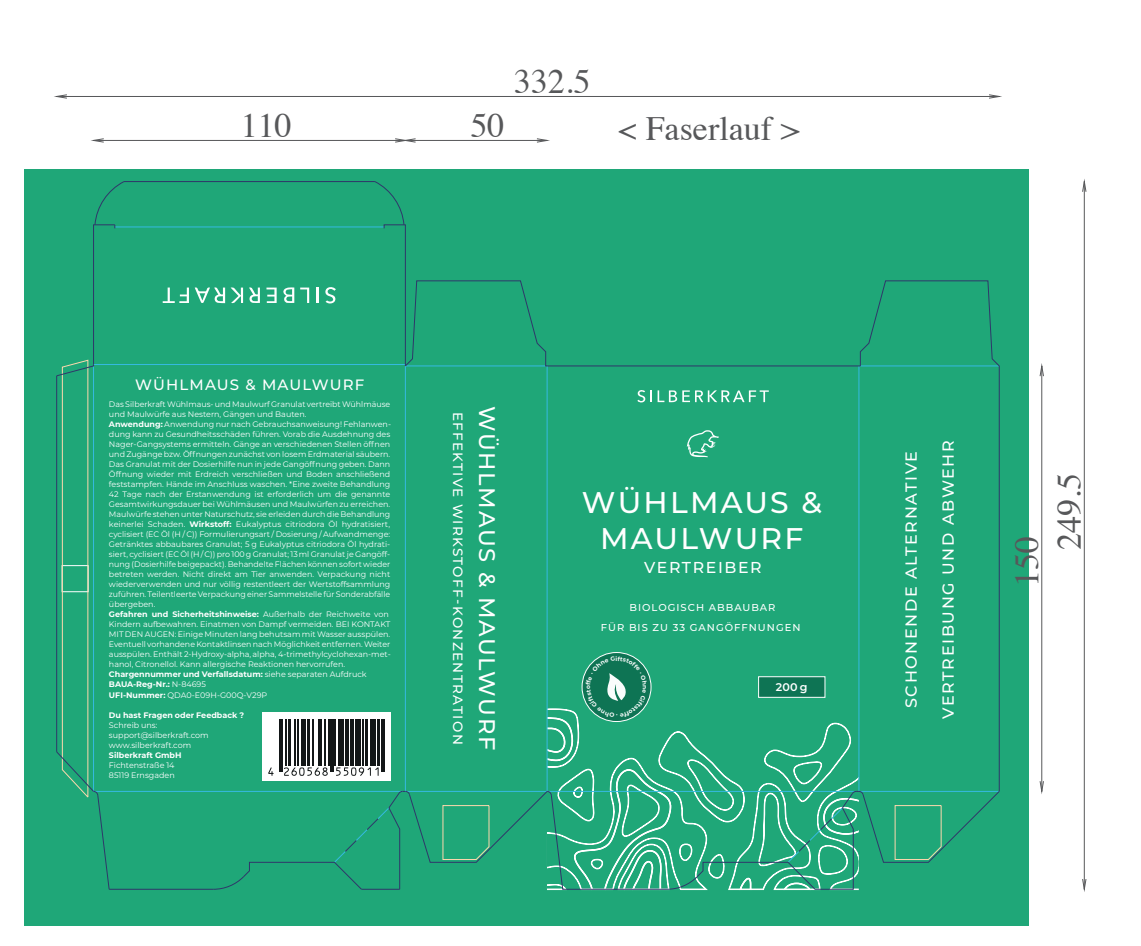
<style>
.page{position:relative;width:1141px;height:946px;background:#fff}
.page>*{position:absolute;margin:0;border:0;box-sizing:border-box;transform-origin:0 0}
.t1{font:34px "Times";color:#57585a}
.t2{font:500 29.9px/35.8px "Montserrat";letter-spacing:.075em;color:#fff;text-align:center}
.t3{font:500 22.6px "Montserrat";letter-spacing:.075em;color:#fff}
.t4{font:500 16px "Montserrat";letter-spacing:.1em;color:#fff}
.t5{font:500 15.8px "Montserrat";letter-spacing:.1em;color:#fff}
.t6{font:500 15px "Montserrat";letter-spacing:.075em;color:#fff}
.t7{font:500 13.5px "Montserrat";letter-spacing:.1em;color:#fff}
.t8{font:600 11.1px "Montserrat";color:#fff}
.t9{font:500 10px "Montserrat";letter-spacing:.1em;color:#fff}
.t10{font:8px/10px "Montserrat";color:#fff}
.t11{font:700 8px "Montserrat";color:#fff}
.t12{font:700 6px "Montserrat";color:#f9fcfc}
.s1{font-weight:700}
</style>
<div class="page">
<div style="left:25px;top:169px;width:1004px;height:757px;background:#1fa778"></div>
<svg style="left:658px;top:390px;width:111px;height:12px"></svg>
<svg style="left:637px;top:390px;width:15px;height:12px"></svg>
<svg style="left:249px;top:287px;width:11px;height:16px"></svg>
<svg style="left:231px;top:287px;width:12px;height:16px"></svg>
<svg style="left:266px;top:287px;width:28px;height:16px"></svg>
<svg style="left:195px;top:287px;width:30px;height:16px"></svg>
<svg style="left:325px;top:287px;width:11px;height:17px"></svg>
<svg style="left:163px;top:287px;width:26px;height:16px"></svg>
<svg style="left:300px;top:287px;width:9px;height:16px"></svg>
<svg style="left:317px;top:287px;width:2px;height:16px"></svg>
<svg style="left:687px;top:430px;width:32px;height:27px"></svg>
<hr style="left:94px;top:364px;width:311px;height:1px;background:#35bae2">
<hr style="left:115px;top:227px;width:269px;height:1px;background:#35bae2">
<hr style="left:405px;top:366px;width:1px;height:425px;background:#35bae2">
<hr style="left:547px;top:366px;width:1px;height:425px;background:#35bae2">
<hr style="left:859px;top:366px;width:1px;height:425px;background:#35bae2">
<hr style="left:94px;top:791px;width:309px;height:1px;background:#35bae2">
<hr style="left:124px;top:181px;width:251px;height:1px;background:#2f376a">
<svg style="left:374px;top:181px;width:173px;height:185px"></svg>
<hr style="left:547px;top:365px;width:312px;height:1px;background:#2f376a">
<svg style="left:860px;top:280px;width:140px;height:376px"></svg>
<hr style="left:109px;top:888px;width:104px;height:1px;background:#2f376a">
<svg style="left:56px;top:181px;width:69px;height:708px"></svg>
<svg style="left:1082px;top:878px;width:5px;height:14px"></svg>
<hr style="left:1084px;top:181px;width:1px;height:708px;background:#57585a">
<svg style="left:1082px;top:179px;width:5px;height:13px"></svg>
<svg style="left:54px;top:94px;width:13px;height:5px"></svg>
<hr style="left:57px;top:96px;width:942px;height:1px;background:#57585a">
<svg style="left:989px;top:94px;width:13px;height:5px"></svg>
<svg style="left:91px;top:138px;width:13px;height:5px"></svg>
<hr style="left:94px;top:140px;width:311px;height:1px;background:#57585a">
<svg style="left:395px;top:138px;width:21px;height:5px"></svg>
<hr style="left:405px;top:140px;width:142px;height:1px;background:#57585a">
<svg style="left:536px;top:138px;width:14px;height:5px"></svg>
<svg style="left:1039px;top:780px;width:5px;height:14px"></svg>
<hr style="left:1041px;top:366px;width:1px;height:425px;background:#57585a">
<svg style="left:1039px;top:363px;width:5px;height:13px"></svg>
<svg style="left:213px;top:656px;width:787px;height:235px"></svg>
<h1 class="t1" style="left:241px;top:94px;width:53px">110</h1>
<h1 class="t1" style="left:471px;top:94px;width:36px">50</h1>
<h1 class="t1" style="left:514px;top:50px;width:78px">332.5</h1>
<h1 class="t1" style="left:618px;top:97px;width:183px">&lt; Faserlauf &gt;</h1>
<h3 class="t6" style="left:135px;top:374px;width:230px">WÜHLMAUS &amp; MAULWURF</h3>
<p class="t10" style="left:109px;top:399px;width:284px">Das Silberkraft Wühlmaus- und Maulwurf Granulat vertreibt Wühlmäuse und Maulwürfe aus Nestern, Gängen und Bauten.<br><span class="s1">Anwendung:</span> Anwendung nur nach Gebrauchsanweisung! Fehlanwen&shy;dung kann zu Gesundheitsschäden führen. Vorab die Ausdehnung des Nager-Gangsystems ermitteln. Gänge an verschiedenen Stellen öffnen und Zugänge bzw. Öffnungen zunächst von losem Erdmaterial säubern.<br>Das Granulat mit der Dosierhilfe nun in jede Gangöffnung geben. Dann Öffnung wieder mit Erdreich verschließen und Boden anschließend feststampfen. Hände im Anschluss waschen. *Eine zweite Behandlung 42 Tage nach der Erstanwendung ist erforderlich um die genannte Gesamtwirkungsdauer bei Wühlmäusen und Maulwürfen zu erreichen.<br>Maulwürfe stehen unter Naturschutz, sie erleiden durch die Behandlung keinerlei Schaden. <span class="s1">Wirkstoff:</span> Eukalyptus citriodora Öl hydratisiert, cyclisiert (EC Öl (H / C)) Formulierungsart / Dosierung / Aufwandmenge:<br>Getränktes abbaubares Granulat; 5 g Eukalyptus citriodora Öl hydrati&shy;siert, cyclisiert (EC Öl (H / C)) pro 100 g Granulat; 13 ml Granulat je Gangöff&shy;nung (Dosierhilfe beigepackt). Behandelte Flächen können sofort wieder betreten werden. Nicht direkt am Tier anwenden. Verpackung nicht wiederverwenden und nur völlig restentleert der Wertstoffsammlung zuführen. Teilentleerte Verpackung einer Sammelstelle für Sonderabfälle übergeben.<br><span class="s1">Gefahren und Sicherheitshinweise:</span> Außerhalb der Reichweite von Kindern aufbewahren. Einatmen von Dampf vermeiden. BEI KONTAKT MIT DEN AUGEN: Einige Minuten lang behutsam mit Wasser ausspülen.<br>Eventuell vorhandene Kontaktlinsen nach Möglichkeit entfernen. Weiter ausspülen. Enthält 2-Hydroxy-alpha, alpha, 4-trimethylcyclohexan-met&shy;hanol, Citronellol. Kann allergische Reaktionen hervorrufen.<br><span class="s1">Chargennummer und Verfallsdatum:</span> siehe separaten Aufdruck <span class="s1">BAUA-Reg-Nr.:</span> N-84695<br><span class="s1">UFI-Nummer:</span> QDA0-E09H-G00Q-V29P</p>
<p class="t11" style="left:109px;top:708px;width:137px">Du hast Fragen oder Feedback ?</p>
<p class="t10" style="left:109px;top:719px;width:101px">Schreib uns: support@silberkraft.com www.silberkraft.com</p>
<p class="t11" style="left:109px;top:748px;width:74px">Silberkraft GmbH</p>
<p class="t10" style="left:109px;top:759px;width:67px">Fichtenstraße 14<br>85119 Ernsgaden</p>
<h3 class="t7" style="left:467px;top:411px;width:334px;rotate:90deg">EFFEKTIVE WIRKSTOFF-KONZENTRATION</h3>
<h3 class="t3" style="left:503px;top:405px;width:346px;rotate:90deg">WÜHLMAUS &amp; MAULWURF</h3>
<h2 class="t2" style="left:582px;top:483px;width:242px">WÜHLMAUS &amp;<br>MAULWURF</h2>
<h3 class="t5" style="left:644px;top:556px;width:119px">VERTREIBER</h3>
<p class="t9" style="left:629px;top:600px;width:148px">BIOLOGISCH ABBAUBAR</p>
<p class="t9" style="left:601px;top:620px;width:201px">FÜR BIS ZU 33 GANGÖFFNUNGEN</p>
<p class="t12" style="left:615px;top:654px;width:3px">i</p>
<p class="t12" style="left:649px;top:684px;width:6px;rotate:90deg">n</p>
<h3 class="t8" style="left:776px;top:678px;width:33px">200 g</h3>
<h3 class="t4" style="left:900px;top:708px;width:259px;rotate:-90deg">SCHONENDE ALTERNATIVE</h3>
<h3 class="t4" style="left:937px;top:718px;width:280px;rotate:-90deg">VERTREIBUNG UND ABWEHR</h3>
<h1 class="t1" style="left:995px;top:587px;width:53px;rotate:-90deg">150</h1>
<h1 class="t1" style="left:1038px;top:549px;width:78px;rotate:-90deg">249.5</h1>
</div>
